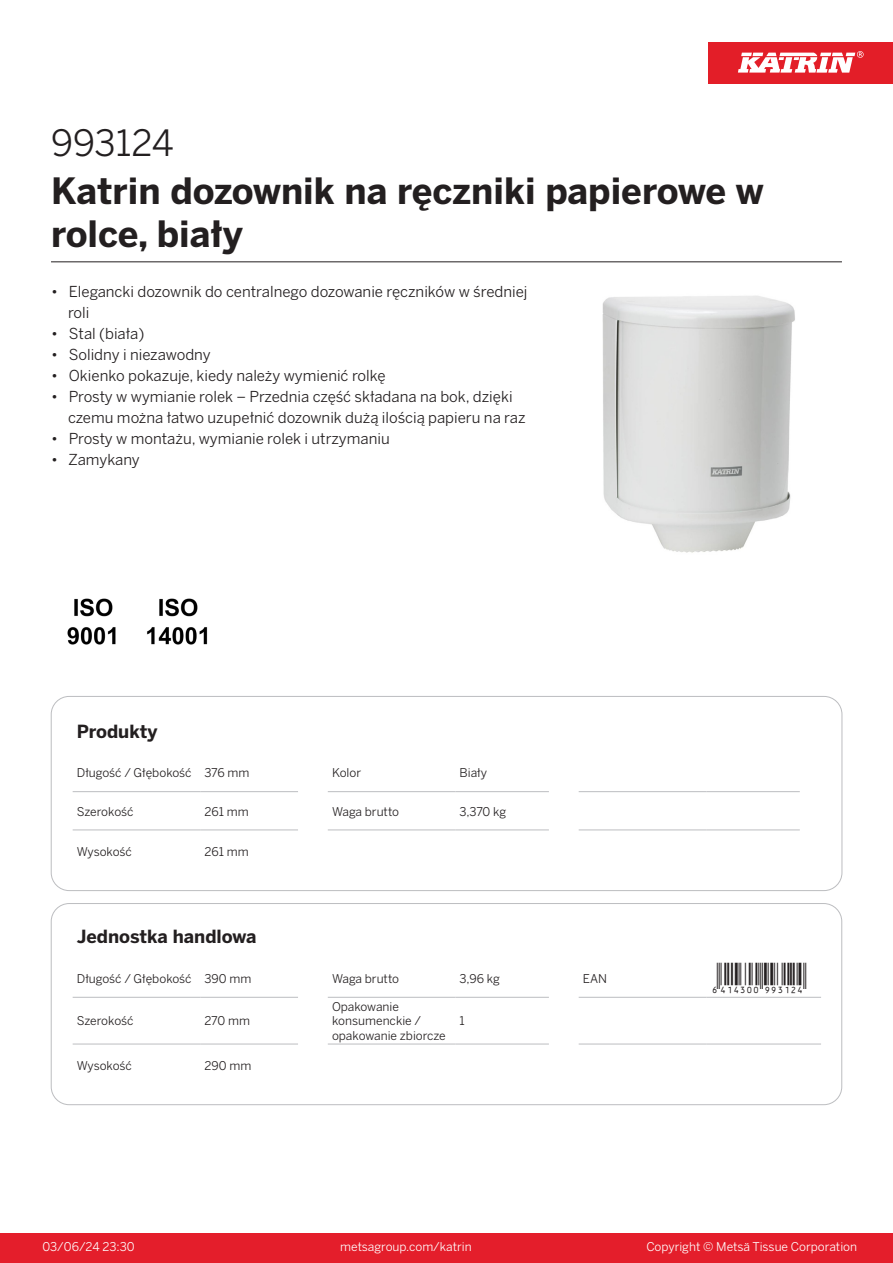
<style>
.page{position:relative;width:893px;height:1263px;background:#fff}
.page>*{position:absolute;margin:0;border:0;box-sizing:border-box;transform-origin:0 0}
.Product_Name{font:700 36px/43.2px "Benton Sans";color:#231f20}
.External_material_co{font:36px "Benton Sans";color:#231f20}
.T_EAN{font:30px "Viisas EAN Matala";color:#231f20}
.T_TableHeader{font:700 18px "Benton Sans";color:#231f20}
.MarketingBullets{font:15px/21px "Benton Sans";color:#231f20}
.T_TableBody{font:12px/14.4px "Benton Sans";color:#231f20}
.t1{font:12px "Benton Sans";color:#fff}
</style>
<div class="page">
<div style="left:0;top:1233px;width:893px;height:30px;background:#e41e2b"></div>
<div style="left:708px;top:43px;width:185px;height:41px;background:#e31e28"></div>
<svg style="left:738px;top:51px;width:126px;height:22px"></svg>
<hr style="left:73px;top:791px;width:127px;height:1px;background:#bcbdc0">
<hr style="left:200px;top:791px;width:98px;height:1px;background:#bcbdc0">
<hr style="left:328px;top:791px;width:127px;height:1px;background:#bcbdc0">
<hr style="left:455px;top:791px;width:94px;height:1px;background:#bcbdc0">
<hr style="left:579px;top:791px;width:127px;height:1px;background:#bcbdc0">
<hr style="left:706px;top:791px;width:94px;height:1px;background:#bcbdc0">
<hr style="left:73px;top:830px;width:127px;height:1px;background:#bcbdc0">
<hr style="left:200px;top:830px;width:98px;height:1px;background:#bcbdc0">
<hr style="left:328px;top:830px;width:127px;height:1px;background:#bcbdc0">
<hr style="left:455px;top:830px;width:94px;height:1px;background:#bcbdc0">
<hr style="left:579px;top:830px;width:127px;height:1px;background:#bcbdc0">
<hr style="left:706px;top:830px;width:94px;height:1px;background:#bcbdc0">
<div style="left:51px;top:696px;width:791px;height:195px;border:1px solid #bcbdc0;border-radius:18px"></div>
<hr style="left:73px;top:997px;width:127px;height:1px;background:#bcbdc0">
<hr style="left:200px;top:997px;width:98px;height:1px;background:#bcbdc0">
<hr style="left:328px;top:997px;width:127px;height:1px;background:#bcbdc0">
<hr style="left:455px;top:997px;width:94px;height:1px;background:#bcbdc0">
<hr style="left:579px;top:997px;width:127px;height:1px;background:#bcbdc0">
<hr style="left:706px;top:997px;width:115px;height:1px;background:#bcbdc0">
<hr style="left:73px;top:1044px;width:127px;height:1px;background:#bcbdc0">
<hr style="left:200px;top:1044px;width:98px;height:1px;background:#bcbdc0">
<hr style="left:328px;top:1044px;width:127px;height:1px;background:#bcbdc0">
<hr style="left:455px;top:1044px;width:94px;height:1px;background:#bcbdc0">
<hr style="left:579px;top:1044px;width:127px;height:1px;background:#bcbdc0">
<hr style="left:706px;top:1044px;width:115px;height:1px;background:#bcbdc0">
<div style="left:51px;top:903px;width:791px;height:202px;border:1px solid #bcbdc0;border-radius:18px"></div>
<img style="left:602px;top:295px;width:193px;height:258px">
<img style="left:67px;top:598px;width:49px;height:47px">
<img style="left:147px;top:598px;width:61px;height:47px">
<hr style="left:51px;top:261px;width:791px;height:1px;background:#231f20">
<p class="External_material_co" style="left:51px;top:121px;width:124px">993124</p>
<p class="Product_Name" style="left:51px;top:170px;width:714px">Katrin dozownik na ręczniki papierowe w rolce, biały</p>
<p class="MarketingBullets" style="left:68px;top:281px;width:461px;text-indent:-17px">• Elegancki dozownik do centralnego dozowanie ręczników w średniej roli</p>
<p class="MarketingBullets" style="left:51px;top:323px;width:95px">• Stal (biała)</p>
<p class="MarketingBullets" style="left:51px;top:344px;width:161px">• Solidny i niezawodny</p>
<p class="MarketingBullets" style="left:51px;top:365px;width:336px">• Okienko pokazuje, kiedy należy wymienić rolkę</p>
<p class="MarketingBullets" style="left:68px;top:386px;width:459px;text-indent:-17px">• Prosty w wymianie rolek – Przednia część składana na bok, dzięki czemu można łatwo uzupełnić dozownik dużą ilością papieru na raz</p>
<p class="MarketingBullets" style="left:51px;top:428px;width:340px">• Prosty w montażu, wymianie rolek i utrzymaniu</p>
<p class="MarketingBullets" style="left:51px;top:449px;width:90px">• Zamykany</p>
<p class="T_TableHeader" style="left:77px;top:720px;width:82px">Produkty</p>
<p class="T_TableBody" style="left:77px;top:766px;width:116px">Długość / Głębokość</p>
<p class="T_TableBody" style="left:204px;top:766px;width:46px">376 mm</p>
<p class="T_TableBody" style="left:332px;top:766px;width:31px">Kolor</p>
<p class="T_TableBody" style="left:460px;top:766px;width:29px">Biały</p>
<p class="T_TableBody" style="left:77px;top:804px;width:58px">Szerokość</p>
<p class="T_TableBody" style="left:204px;top:804px;width:46px">261 mm</p>
<p class="T_TableBody" style="left:332px;top:804px;width:69px">Waga brutto</p>
<p class="T_TableBody" style="left:460px;top:804px;width:48px">3,370 kg</p>
<p class="T_TableBody" style="left:77px;top:844px;width:56px">Wysokość</p>
<p class="T_TableBody" style="left:204px;top:844px;width:46px">261 mm</p>
<p class="T_TableHeader" style="left:77px;top:925px;width:181px">Jednostka handlowa</p>
<p class="T_TableBody" style="left:77px;top:971px;width:116px">Długość / Głębokość</p>
<p class="T_TableBody" style="left:204px;top:971px;width:48px">390 mm</p>
<p class="T_TableBody" style="left:332px;top:971px;width:69px">Waga brutto</p>
<p class="T_TableBody" style="left:460px;top:971px;width:42px">3,96 kg</p>
<p class="T_TableBody" style="left:583px;top:971px;width:26px">EAN</p>
<p class="T_EAN" style="left:710px;top:963px;width:97px">*6414300993124*</p>
<p class="T_TableBody" style="left:77px;top:1014px;width:58px">Szerokość</p>
<p class="T_TableBody" style="left:204px;top:1014px;width:47px">270 mm</p>
<p class="T_TableBody" style="left:332px;top:999px;width:115px">Opakowanie konsumenckie / opakowanie zbiorcze</p>
<p class="T_TableBody" style="left:460px;top:1014px;width:7px">1</p>
<p class="T_TableBody" style="left:77px;top:1058px;width:56px">Wysokość</p>
<p class="T_TableBody" style="left:204px;top:1058px;width:48px">290 mm</p>
<p class="t1" style="left:43px;top:1239px;width:94px">03/06/24 23:30</p>
<p class="t1" style="left:340px;top:1239px;width:133px">metsagroup.com/katrin</p>
<p class="t1" style="left:646px;top:1239px;width:212px">Copyright © Metsä Tissue Corporation</p>
</div>
